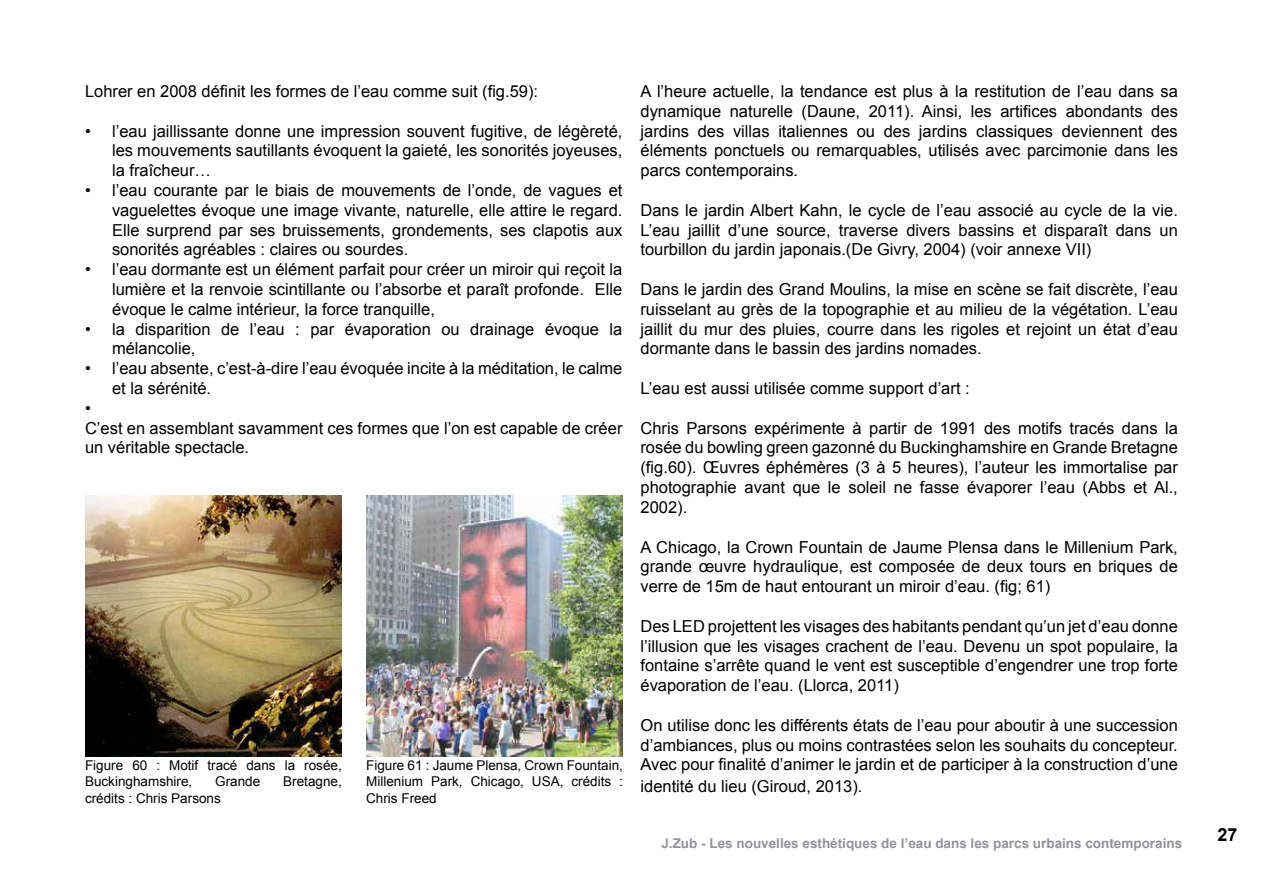
<style>
.page{position:relative;width:1263px;height:893px;background:#fff}
.page>*{position:absolute;margin:0;border:0;box-sizing:border-box;transform-origin:0 0}
.t1{font:700 18px "Arial";color:#000}
.t2{font:16.5px/19.8px "Arial";color:#000;text-align:justify}
.t3{font:13.5px/16.2px "Arial";color:#000}
.t4{font:700 13.5px "Arial";color:#919396}
</style>
<div class="page">
<img style="left:85px;top:495px;width:257px;height:261px">
<img style="left:366px;top:495px;width:257px;height:261px">
<p class="t2" style="left:85px;top:82px;width:455px">Lohrer en 2008 définit les formes de l’eau comme suit (fig.59):</p>
<p class="t2" style="left:112px;top:121px;width:512px;text-indent:-27px">• l’eau jaillissante donne une impression souvent fugitive, de légèreté, les mouvements sautillants évoquent la gaieté, les sonorités joyeuses, la fraîcheur…</p>
<p class="t2" style="left:112px;top:181px;width:512px;text-indent:-27px">• l’eau courante par le biais de mouvements de l’onde, de vagues et vaguelettes évoque une image vivante, naturelle, elle attire le regard.<br>Elle surprend par ses bruissements, grondements, ses clapotis aux sonorités agréables : claires ou sourdes.</p>
<p class="t2" style="left:112px;top:260px;width:512px;text-indent:-27px">• l’eau dormante est un élément parfait pour créer un miroir qui reçoit la lumière et la renvoie scintillante ou l’absorbe et paraît profonde. Elle évoque le calme intérieur, la force tranquille,</p>
<p class="t2" style="left:112px;top:319px;width:512px;text-indent:-27px">• la disparition de l’eau : par évaporation ou drainage évoque la mélancolie,</p>
<p class="t2" style="left:85px;top:359px;width:539px">• l’eau absente, c’est-à-dire l’eau évoquée incite à la méditation, le calme</p>
<p class="t2" style="left:112px;top:379px;width:101px">et la sérénité.</p>
<p class="t2" style="left:85px;top:398px;width:7px">•</p>
<p class="t2" style="left:85px;top:418px;width:539px">C’est en assemblant savamment ces formes que l’on est capable de créer</p>
<p class="t2" style="left:85px;top:438px;width:166px">un véritable spectacle.</p>
<p class="t3" style="left:85px;top:757px;width:258px">Figure 60 : Motif tracé dans la rosée,<br>Buckinghamshire,</p>
<p class="t3" style="left:215px;top:774px;width:47px">Grande</p>
<p class="t3" style="left:283px;top:774px;width:60px">Bretagne,</p>
<p class="t3" style="left:85px;top:790px;width:137px">crédits : Chris Parsons</p>
<p class="t3" style="left:366px;top:757px;width:258px;text-align:justify">Figure 61 : Jaume Plensa, Crown Fountain, Millenium Park, Chicago, USA, crédits :<br>Chris Freed</p>
<p class="t2" style="left:640px;top:82px;width:539px">A l’heure actuelle, la tendance est plus à la restitution de l’eau dans sa dynamique naturelle (Daune, 2011). Ainsi, les artifices abondants des jardins des villas italiennes ou des jardins classiques deviennent des éléments ponctuels ou remarquables, utilisés avec parcimonie dans les parcs contemporains.</p>
<p class="t2" style="left:640px;top:200px;width:539px">Dans le jardin Albert Kahn, le cycle de l’eau associé au cycle de la vie.<br>L’eau jaillit d’une source, traverse divers bassins et disparaît dans un tourbillon du jardin japonais.(De Givry, 2004) (voir annexe VII)</p>
<p class="t2" style="left:640px;top:280px;width:539px">Dans le jardin des Grand Moulins, la mise en scène se fait discrète, l’eau ruisselant au grès de la topographie et au milieu de la végétation. L’eau jaillit du mur des pluies, courre dans les rigoles et rejoint un état d’eau dormante dans le bassin des jardins nomades.</p>
<p class="t2" style="left:640px;top:379px;width:331px">L’eau est aussi utilisée comme support d’art :</p>
<p class="t2" style="left:640px;top:418px;width:539px">Chris Parsons expérimente à partir de 1991 des motifs tracés dans la rosée du bowling green gazonné du Buckinghamshire en Grande Bretagne (fig.60). Œuvres éphémères (3 à 5 heures), l’auteur les immortalise par photographie avant que le soleil ne fasse évaporer l’eau (Abbs et Al., 2002).</p>
<p class="t2" style="left:640px;top:537px;width:539px">A Chicago, la Crown Fountain de Jaume Plensa dans le Millenium Park, grande œuvre hydraulique, est composée de deux tours en briques de verre de 15m de haut entourant un miroir d’eau. (fig; 61)</p>
<p class="t2" style="left:640px;top:616px;width:539px">Des LED projettent les visages des habitants pendant qu’un jet d’eau donne l’illusion que les visages crachent de l’eau. Devenu un spot populaire, la fontaine s’arrête quand le vent est susceptible d’engendrer une trop forte évaporation de l’eau. (Llorca, 2011)</p>
<p class="t2" style="left:640px;top:715px;width:539px">On utilise donc les différents états de l’eau pour aboutir à une succession d’ambiances, plus ou moins contrastées selon les souhaits du concepteur.<br>Avec pour finalité d’animer le jardin et de participer à la construction d’une</p>
<p class="t2" style="left:640px;top:776px;width:223px">identité du lieu (Giroud, 2013).</p>
<p class="t4" style="left:661px;top:834px;width:522px">J.Zub - Les nouvelles esthétiques de l’eau dans les parcs urbains contemporains</p>
<p class="t1" style="left:1217px;top:822px;width:22px">27</p>
</div>
